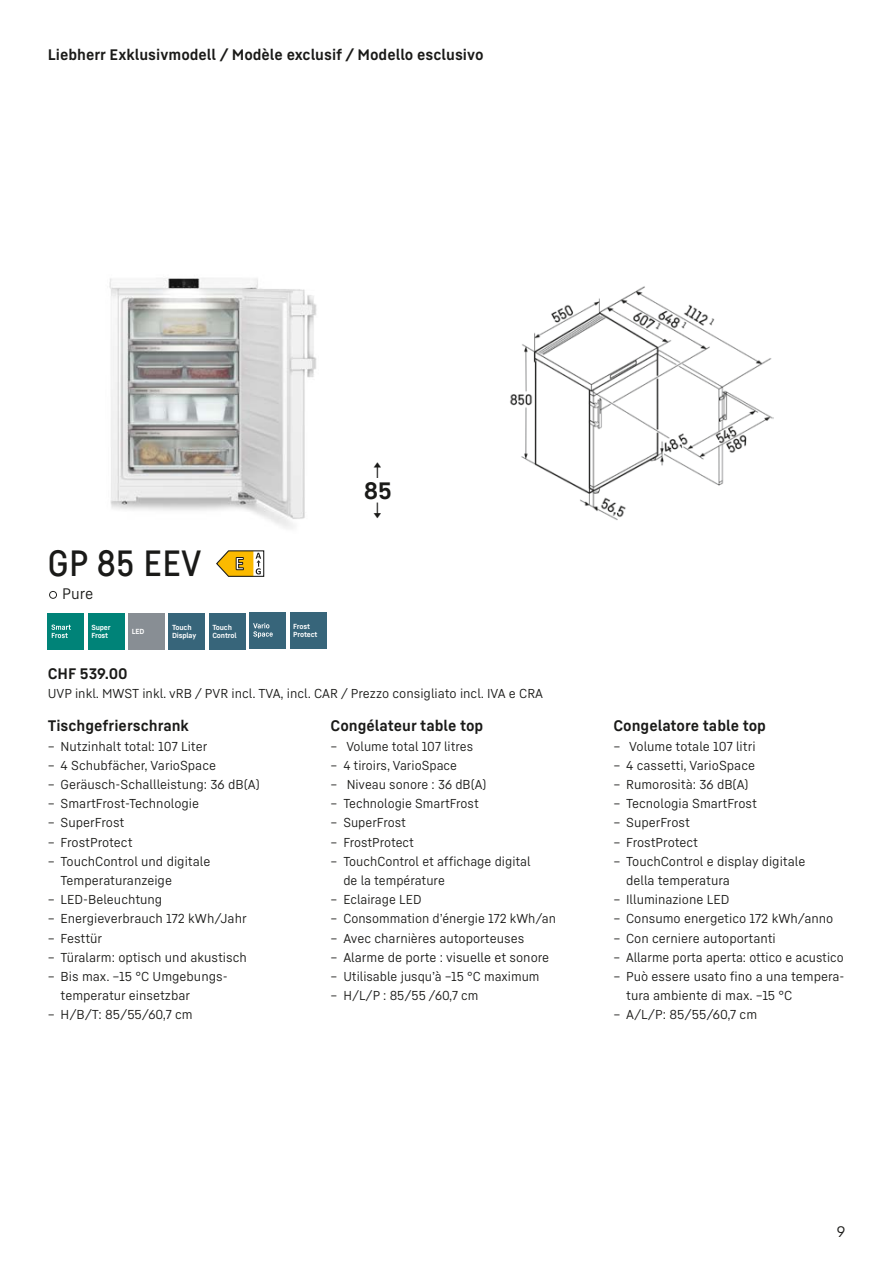
<style>
.page{position:relative;width:893px;height:1263px;background:#fff}
.page>*{position:absolute;margin:0;border:0;box-sizing:border-box;transform-origin:0 0}
.t1{font:36px "Liebherr Head";letter-spacing:.02em;color:#1a1a18}
.t2{font:700 23.4px "Liebherr Text";color:#1a1a18}
.t3{font:700 16.2px "Liebherr Text";color:#1a1a18}
.t4{font:700 15px "Liebherr Text";color:#1a1a18}
.t5{font:15px "Liebherr Text";color:#1a1a18}
.t6{font:12.75px/19.2px "Liebherr Text";color:#1a1a18}
.t7{font:700 7.2px/8.2px "Liebherr Text";letter-spacing:-.02em;color:#fff}
</style>
<div class="page">
<img style="left:109px;top:278px;width:208px;height:250px">
<img style="left:510px;top:286px;width:263px;height:234px">
<svg style="left:49px;top:591px;width:8px;height:8px"></svg>
<svg style="left:216px;top:550px;width:48px;height:27px"></svg>
<div style="left:48px;top:613px;width:36px;height:37px;background:#008378"></div>
<svg style="left:51px;top:624px;width:20px;height:14px"></svg>
<div style="left:88px;top:613px;width:36px;height:37px;background:#008378"></div>
<div style="left:169px;top:613px;width:36px;height:37px;background:#37657a"></div>
<div style="left:209px;top:613px;width:36px;height:37px;background:#37657a"></div>
<div style="left:129px;top:613px;width:36px;height:37px;background:#888e94"></div>
<div style="left:250px;top:612px;width:36px;height:36px;background:#37657a"></div>
<svg style="left:253px;top:623px;width:20px;height:15px"></svg>
<div style="left:290px;top:612px;width:36px;height:36px;background:#37657a"></div>
<p class="t4" style="left:48px;top:45px;width:437px">Liebherr Exklusivmodell / Modèle exclusif / Modello esclusivo</p>
<h1 class="t1" style="left:48px;top:541px;width:155px">GP 85 EEV</h1>
<p class="t5" style="left:62px;top:584px;width:33px">Pure</p>
<p class="t7" style="left:91px;top:623px;width:21px">Super<br>Frost</p>
<p class="t7" style="left:172px;top:623px;width:26px">Touch<br>Display</p>
<p class="t7" style="left:212px;top:623px;width:26px">Touch<br>Control</p>
<p class="t7" style="left:132px;top:627px;width:14px">LED</p>
<p class="t7" style="left:293px;top:622px;width:26px">Frost<br>Protect</p>
<p class="t3" style="left:368px;top:459px;width:21px">↑</p>
<p class="t3" style="left:368px;top:499px;width:21px">↓</p>
<h2 class="t2" style="left:364px;top:474px;width:30px">85</h2>
<p class="t4" style="left:48px;top:663px;width:81px">CHF 539.00</p>
<p class="t6" style="left:48px;top:683px;width:497px">UVP inkl. MWST inkl. vRB / PVR incl. TVA, incl. CAR / Prezzo consigliato incl. IVA e CRA</p>
<p class="t4" style="left:48px;top:716px;width:143px">Tischgefrierschrank</p>
<p class="t6" style="left:48px;top:736px;width:161px">– Nutzinhalt total: 107 Liter</p>
<p class="t6" style="left:48px;top:755px;width:170px">– 4 Schubfächer, VarioSpace</p>
<p class="t6" style="left:48px;top:774px;width:213px">– Geräusch-Schallleistung: 36 dB(A)</p>
<p class="t6" style="left:48px;top:793px;width:153px">– SmartFrost-Technologie</p>
<p class="t6" style="left:48px;top:813px;width:78px">– SuperFrost</p>
<p class="t6" style="left:48px;top:832px;width:86px">– FrostProtect</p>
<p class="t6" style="left:61px;top:851px;width:151px;text-indent:-13px">– TouchControl und digitale<br>Temperaturanzeige</p>
<p class="t6" style="left:48px;top:889px;width:116px">– LED-Beleuchtung</p>
<p class="t6" style="left:48px;top:909px;width:200px">– Energieverbrauch 172 kWh/Jahr</p>
<p class="t6" style="left:48px;top:928px;width:56px">– Festtür</p>
<p class="t6" style="left:48px;top:947px;width:200px">– Türalarm: optisch und akustisch</p>
<p class="t6" style="left:61px;top:966px;width:167px;text-indent:-13px">– Bis max. –15 °C Umgebungs&shy;temperatur einsetzbar</p>
<p class="t6" style="left:48px;top:1005px;width:146px">– H/B/T: 85/55/60,7 cm</p>
<p class="t4" style="left:331px;top:716px;width:154px">Congélateur table top</p>
<p class="t6" style="left:331px;top:736px;width:144px">– Volume total 107 litres</p>
<p class="t6" style="left:331px;top:755px;width:128px">– 4 tiroirs, VarioSpace</p>
<p class="t6" style="left:331px;top:774px;width:157px">– Niveau sonore : 36 dB(A)</p>
<p class="t6" style="left:331px;top:793px;width:150px">– Technologie SmartFrost</p>
<p class="t6" style="left:331px;top:813px;width:77px">– SuperFrost</p>
<p class="t6" style="left:331px;top:832px;width:85px">– FrostProtect</p>
<p class="t6" style="left:343px;top:851px;width:189px;text-indent:-13px">– TouchControl et affichage digital de la température</p>
<p class="t6" style="left:331px;top:889px;width:92px">– Eclairage LED</p>
<p class="t6" style="left:331px;top:909px;width:227px">– Consommation d’énergie 172 kWh/an</p>
<p class="t6" style="left:331px;top:928px;width:195px">– Avec charnières autoporteuses</p>
<p class="t6" style="left:331px;top:947px;width:220px">– Alarme de porte : visuelle et sonore</p>
<p class="t6" style="left:331px;top:966px;width:210px">– Utilisable jusqu’à –15 °C maximum</p>
<p class="t6" style="left:331px;top:985px;width:149px">– H/L/P : 85/55 /60,7 cm</p>
<p class="t4" style="left:613px;top:716px;width:154px">Congelatore table top</p>
<p class="t6" style="left:613px;top:736px;width:144px">– Volume totale 107 litri</p>
<p class="t6" style="left:613px;top:755px;width:143px">– 4 cassetti, VarioSpace</p>
<p class="t6" style="left:613px;top:774px;width:137px">– Rumorosità: 36 dB(A)</p>
<p class="t6" style="left:613px;top:793px;width:145px">– Tecnologia SmartFrost</p>
<p class="t6" style="left:613px;top:813px;width:78px">– SuperFrost</p>
<p class="t6" style="left:613px;top:832px;width:86px">– FrostProtect</p>
<p class="t6" style="left:626px;top:851px;width:181px;text-indent:-13px">– TouchControl e display digitale della temperatura</p>
<p class="t6" style="left:613px;top:889px;width:118px">– Illuminazione LED</p>
<p class="t6" style="left:613px;top:909px;width:221px">– Consumo energetico 172 kWh/anno</p>
<p class="t6" style="left:613px;top:928px;width:164px">– Con cerniere autoportanti</p>
<p class="t6" style="left:613px;top:947px;width:232px">– Allarme porta aperta: ottico e acustico</p>
<p class="t6" style="left:626px;top:966px;width:220px;text-indent:-13px">– Può essere usato fino a una tempera&shy;tura ambiente di max. –15 °C</p>
<p class="t6" style="left:613px;top:1005px;width:145px">– A/L/P: 85/55/60,7 cm</p>
<p class="t5" style="left:837px;top:1222px;width:10px">9</p>
</div>
